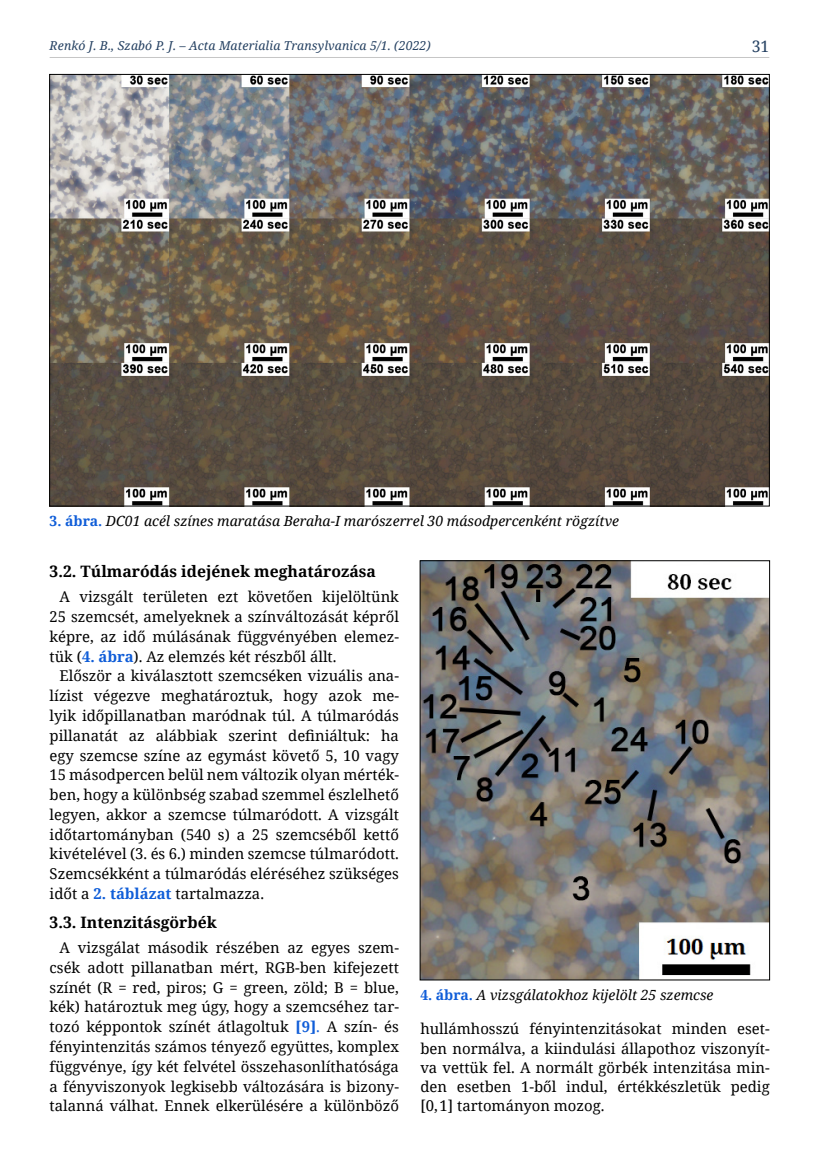
<style>
.page{position:relative;width:819px;height:1161px;background:#fff}
.page>*{position:absolute;margin:0;border:0;box-sizing:border-box;transform-origin:0 0}
.t1{font:700 15.75px "Noto Serif";color:#000}
.t2{font:15.75px "Noto Serif";color:#244061}
.t3{font:14.88px/19.8px "Noto Serif";color:#000;text-align:justify}
.t4{font:italic 14px "Noto Serif";color:#000}
.t5{font:italic 12.25px "Noto Serif";letter-spacing:.01em;color:#244061}
.s1{font-weight:700;font-style:normal;color:#0f5dd8}
.s2{font-weight:700;color:#0f5dd8}
.s3{color:#0f5dd8}
</style>
<div class="page">
<hr style="left:50px;top:57px;width:719px;height:1px;background:#c6c6c6">
<img style="left:52px;top:76px;width:715px;height:428px">
<img style="left:422px;top:563px;width:345px;height:415px">
<p class="t5" style="left:50px;top:37px;width:383px">Renkó J. B., Szabó P. J. – Acta Materialia Transylvanica 5/1. (2022)</p>
<p class="t2" style="left:751px;top:35px;width:19px">31</p>
<p class="t4" style="left:50px;top:511px;width:571px"><span class="s1">3. ábra.</span> DC01 acél színes maratása Beraha-I marószerrel 30 másodpercenként rögzítve</p>
<p class="t1" style="left:50px;top:561px;width:328px">3.2. Túlmaródás idejének meghatározása</p>
<p class="t3" style="left:50px;top:586px;width:351px;text-indent:10px">A vizsgált területen ezt követően kijelöltünk 25 szemcsét, amelyeknek a színváltozását képről képre, az idő múlásának függvényében elemez&shy;tük (<span class="s2">4. ábra</span>). Az elemzés két részből állt.</p>
<p class="t3" style="left:50px;top:665px;width:351px;text-indent:10px">Először a kiválasztott szemcséken vizuális ana&shy;lízist végezve meghatároztuk, hogy azok me&shy;lyik időpillanatban maródnak túl. A túlmaródás pillanatát az alábbiak szerint definiáltuk: ha egy szemcse színe az egymást követő 5, 10 vagy 15 másodpercen belül nem változik olyan mérték&shy;ben, hogy a különbség szabad szemmel észlelhető legyen, akkor a szemcse túlmaródott. A vizsgált időtartományban (540 s) a 25 szemcséből kettő kivételével (3. és 6.) minden szemcse túlmaródott.<br>Szemcsékként a túlmaródás eléréséhez szükséges időt a <span class="s2">2. táblázat</span> tartalmazza.</p>
<p class="t1" style="left:50px;top:911px;width:168px">3.3. Intenzitásgörbék</p>
<p class="t3" style="left:50px;top:937px;width:351px;text-indent:10px">A vizsgálat második részében az egyes szem&shy;csék adott pillanatban mért, RGB-ben kifejezett színét (R = red, piros; G = green, zöld; B = blue, kék) határoztuk meg úgy, hogy a szemcséhez tar&shy;tozó képpontok színét átlagoltuk <span class="s2">[9]</span><span class="s3">.</span> A szín- és fényintenzitás számos tényező együttes, komplex függvénye, így két felvétel összehasonlíthatósága a fényviszonyok legkisebb változására is bizony&shy;talanná válhat. Ennek elkerülésére a különböző</p>
<p class="t4" style="left:420px;top:985px;width:294px"><span class="s1">4. ábra.</span> A vizsgálatokhoz kijelölt 25 szemcse</p>
<p class="t3" style="left:420px;top:1019px;width:351px;line-height:19.2px">hullámhosszú fényintenzitásokat minden eset&shy;ben normálva, a kiindulási állapothoz viszonyít&shy;va vettük fel. A normált görbék intenzitása min&shy;den esetben 1-ből indul, értékkészletük pedig [0,1] tartományon mozog.</p>
</div>
